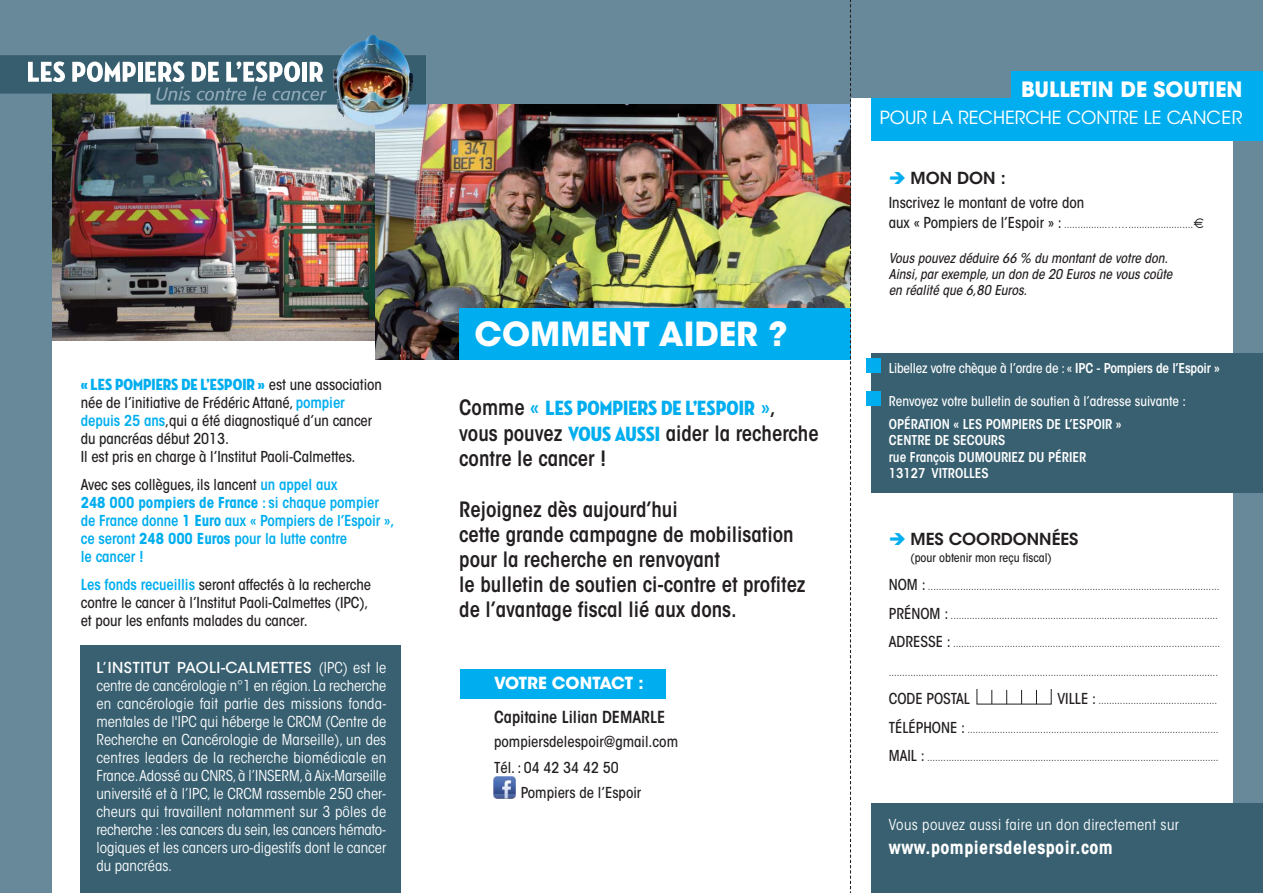
<style>
.page{position:relative;width:1263px;height:893px;background:#fff}
.page>*{position:absolute;margin:0;border:0;box-sizing:border-box;transform-origin:0 0}
.t1{font:33px "ITC Avant Garde MM 740 750";color:#fff}
.t2{font:21px/25.2px "ITC Avant Garde MM 580 450";color:#231f20}
.t3{font:21px "Neutraface Condensed Titling";color:#00aeef}
.t4{font:21px "ITC Avant Garde MM 740 750";color:#fff}
.t5{font:18px "ITC Avant Garde MM 300 750";color:#fff}
.t6{font:18px "ITC Avant Garde MM 740 450";letter-spacing:.025em;color:#fff}
.t7{font:16.5px "Neutraface Condensed Titling";color:#00aeef}
.t8{font:16.5px "ITC Avant Garde MM 575 750";color:#231f20}
.t9{font:16.5px "ITC Avant Garde MM 580 450";color:#231f20}
.t10{font:16.5px "ITC Avant Garde MM 740 750";color:#fff}
.t11{font:15px/18px "ITC Avant Garde MM 325 450";color:#fff;text-align:justify}
.t12{font:15px/18px "ITC Avant Garde MM 455 450";letter-spacing:-.005em;color:#231f20}
.t13{font:15px/18px "ITC Avant Garde MM 580 450";letter-spacing:-.01em;color:#00aeef}
.t14{font:15px "ITC Avant Garde MM 325 450";letter-spacing:.025em;color:#fff}
.t15{font:15px "ITC Avant Garde MM 740 450";letter-spacing:-.005em;color:#00aeef}
.t16{font:15px "ITC Avant Garde MM 445 750";letter-spacing:.035em;color:#fff}
.t17{font:italic 13.5px/16.2px "ITC Avant Garde MM 455 450";color:#231f20}
.t18{font:13.5px "ITC Avant Garde MM 455 450";color:#fff}
.t19{font:13.5px/16.5px "ITC Avant Garde MM 580 450";color:#fff}
.t20{font:12px "ITC Avant Garde MM 455 450";color:#231f20}
.t21{font:10.5px "ITC Avant Garde MM 325 450";color:#231f20}
.s1{font-family:"ITC Avant Garde MM 455 450";font-size:15px;color:#231f20}
.s2{font-family:"ITC Avant Garde MM 580 450";color:#00aeef}
.s3{font-family:"ITC Avant Garde MM 580 450"}
.s4{font-family:"ITC Avant Garde MM 740 450"}
.s5{font-family:"ITC Avant Garde MM 325 450"}
.s6{font-family:"ITC Avant Garde MM 580 450";color:#231f20}
.s7{font-family:"Neutraface Condensed Titling";color:#00aeef}
.s8{color:#00aeef}
.s9{font-family:"ITC Avant Garde MM 455 450";font-size:15px}
</style>
<div class="page">
<div style="left:0;top:0;width:850px;height:214px;background:#688999"></div>
<img style="left:51px;top:105px;width:325px;height:235px">
<div style="left:850px;top:0;width:395px;height:98px;background:#688999"></div>
<div style="left:0;top:0;width:51px;height:893px;background:#688999"></div>
<div style="left:1233px;top:0;width:30px;height:893px;background:#688999"></div>
<img style="left:376px;top:105px;width:474px;height:255px">
<div style="left:81px;top:646px;width:320px;height:247px;background:#386071"></div>
<div style="left:459px;top:309px;width:391px;height:51px;background:#00aeef"></div>
<div style="left:872px;top:98px;width:391px;height:42px;background:#00aeef"></div>
<div style="left:1011px;top:71px;width:252px;height:31px;background:#00aeef"></div>
<div style="left:872px;top:804px;width:391px;height:89px;background:#386071"></div>
<div style="left:872px;top:353px;width:391px;height:140px;background:#386071"></div>
<svg style="left:850px;top:0;width:1px;height:893px"></svg>
<svg style="left:991px;top:690px;width:1px;height:14px"></svg>
<svg style="left:1006px;top:690px;width:1px;height:14px"></svg>
<svg style="left:1021px;top:690px;width:1px;height:14px"></svg>
<svg style="left:1036px;top:690px;width:1px;height:14px"></svg>
<div style="left:460px;top:670px;width:206px;height:29px;background:#00aeef"></div>
<img style="left:493px;top:777px;width:22px;height:22px">
<div style="left:866px;top:358px;width:15px;height:15px;background:#00aeef"></div>
<div style="left:866px;top:391px;width:15px;height:15px;background:#00aeef"></div>
<img style="left:0;top:55px;width:425px;height:50px">
<img style="left:401px;top:97px;width:9px;height:19px">
<h3 class="t7" style="left:81px;top:374px;width:303px">« LES POMPIERS DE L’ESPOIR » <span class="s1">est une association</span></h3>
<h3 class="t12" style="left:81px;top:395px;width:293px">née de l’initiative de Frédéric Attané, <span class="s2">pompier depuis 25 ans</span>,qui a été diagnostiqué d’un cancer du pancréas début 2013.<br>Il est pris en charge à l’Institut Paoli-Calmettes.</h3>
<h3 class="t12" style="left:81px;top:477px;width:258px">Avec ses collègues, ils lancent <span class="s2">un appel aux</span></h3>
<h3 class="t15" style="left:81px;top:496px;width:300px">248 000 pompiers de France <span class="s3">: si chaque pompier</span></h3>
<h3 class="t13" style="left:81px;top:513px;width:315px">de France donne <span class="s4">1 Euro</span> aux « Pompiers de l’Espoir », ce seront <span class="s4">248 000 Euros</span> pour la lutte contre<br>le cancer !</h3>
<h3 class="t12" style="left:81px;top:577px;width:292px"><span class="s2">Les fonds recueillis</span> seront affectés à la recherche contre le cancer à l’Institut Paoli-Calmettes (IPC), et pour les enfants malades du cancer.</h3>
<h3 class="t16" style="left:96px;top:662px;width:291px">L’INSTITUT PAOLI-CALMETTES <span class="s5">(IPC) est le</span></h3>
<p class="t11" style="left:96px;top:678px;width:291px">centre de cancérologie n°1 en région. La recherche en cancérologie fait partie des missions fonda&shy;mentales de l'IPC qui héberge le CRCM (Centre de Recherche en Cancérologie de Marseille), un des centres leaders de la recherche biomédicale en France. Adossé au CNRS, à l’INSERM, à Aix-Marseille université et à l’IPC, le CRCM rassemble 250 cher&shy;cheurs qui travaillent notamment sur 3 pôles de recherche : les cancers du sein, les cancers hémato&shy;logiques et les cancers uro-digestifs dont le cancer du pancréas.</p>
<h1 class="t1" style="left:475px;top:319px;width:314px">COMMENT AIDER ?</h1>
<h2 class="t3" style="left:459px;top:396px;width:318px"><span class="s6">Comme</span> <span class="s3">«</span> LES POMPIERS DE L’ESPOIR <span class="s3">»</span><span class="s6">,</span></h2>
<h2 class="t2" style="left:459px;top:423px;width:361px">vous pouvez <span class="s7">VOUS AUSSI</span> aider la recherche contre le cancer !</h2>
<h2 class="t2" style="left:459px;top:498px;width:348px">Rejoignez dès aujourd’hui<br>cette grande campagne de mobilisation pour la recherche en renvoyant<br>le bulletin de soutien ci-contre et profitez de l’avantage fiscal lié aux dons.</h2>
<h3 class="t10" style="left:494px;top:675px;width:151px">VOTRE CONTACT :</h3>
<h3 class="t9" style="left:494px;top:711px;width:173px">Capitaine Lilian DEMARLE</h3>
<h3 class="t12" style="left:494px;top:734px;width:185px">pompiersdelespoir@gmail.com</h3>
<h3 class="t12" style="left:494px;top:760px;width:126px">Tél. : 04 42 34 42 50</h3>
<h3 class="t12" style="left:521px;top:785px;width:122px">Pompiers de l’Espoir</h3>
<h2 class="t4" style="left:1021px;top:80px;width:223px">BULLETIN DE SOUTIEN</h2>
<h3 class="t5" style="left:880px;top:109px;width:364px">POUR LA RECHERCHE CONTRE LE CANCER</h3>
<h3 class="t8" style="left:889px;top:172px;width:118px"><span class="s8">➔</span> MON DON :</h3>
<h3 class="t12" style="left:889px;top:195px;width:197px">Inscrivez le montant de votre don</h3>
<p class="t21" style="left:889px;top:220px;width:306px"><span class="s9">aux « Pompiers de l’Espoir » :</span> ................……........................</p>
<p class="t17" style="left:889px;top:251px;width:288px">Vous pouvez déduire 66 % du montant de votre don.<br>Ainsi,par exemple,un don de 20 Euros ne vous coûte en réalité que 6,80 Euros.</p>
<p class="t18" style="left:889px;top:363px;width:333px">Libellez votre chèque à l’ordre de : « <span class="s3">IPC - Pompiers de l’Espoir »</span></p>
<p class="t18" style="left:889px;top:396px;width:299px">Renvoyez votre bulletin de soutien à l’adresse suivante :</p>
<p class="t19" style="left:889px;top:417px;width:234px">OPÉRATION « LES POMPIERS DE L’ESPOIR »<br>CENTRE DE SECOURS<br>rue François DUMOURIEZ DU PÉRIER<br>13127 VITROLLES</p>
<h3 class="t8" style="left:889px;top:533px;width:191px"><span class="s8">➔</span> MES COORDONNÉES</h3>
<p class="t20" style="left:910px;top:553px;width:143px">(pour obtenir mon reçu fiscal)</p>
<p class="t21" style="left:889px;top:582px;width:332px"><span class="s9">NOM :</span> ............................................................................................................</p>
<p class="t21" style="left:889px;top:611px;width:331px"><span class="s9">PRÉNOM :</span> ...................................................................................................</p>
<p class="t21" style="left:889px;top:639px;width:333px"><span class="s9">ADRESSE :</span> ...................................................................................................</p>
<p class="t21" style="left:889px;top:668px;width:331px">..........................................................................................................................</p>
<h3 class="t12" style="left:889px;top:691px;width:83px">CODE POSTAL</h3>
<p class="t21" style="left:1057px;top:696px;width:161px"><span class="s9">VILLE :</span> ............................................</p>
<p class="t21" style="left:889px;top:725px;width:331px"><span class="s9">TÉLÉPHONE :</span> .............................................................................................</p>
<p class="t21" style="left:889px;top:753px;width:331px"><span class="s9">MAIL :</span> ............................................................................................................</p>
<h3 class="t14" style="left:889px;top:819px;width:291px">Vous pouvez aussi faire un don directement sur</h3>
<h3 class="t6" style="left:889px;top:839px;width:225px">www.pompiersdelespoir.com</h3>
</div>
